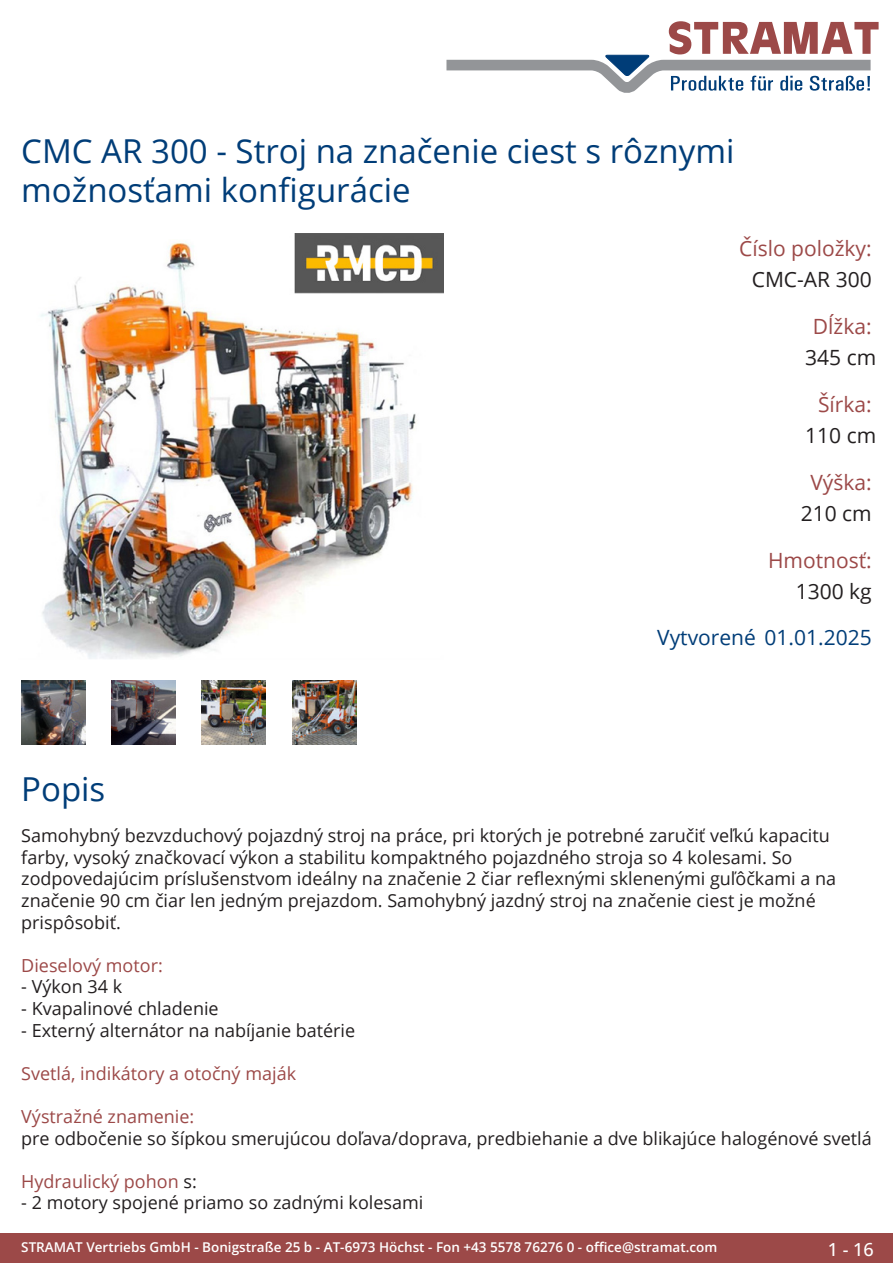
<style>
.page{position:relative;width:893px;height:1263px;background:#fff}
.page>*{position:absolute;margin:0;border:0;box-sizing:border-box;transform-origin:0 0}
.Produkttitel{font:33px/39.6px "Open Sans";color:#003d78}
.TechDaten_Überschrif{font:21px "Open Sans";color:#9c4948}
.TechDaten_Inhalt{font:21px "Open Sans";color:#231f20}
.Erstellungsdatum{font:21px "Open Sans";color:#003d78}
.Beschreibung_Text{font:18px/21.6px "Open Sans";color:#231f20}
.Beschreibung_Text-2{font:18px "Open Sans";color:#9c4948}
.t1{font:500 18px "Open Sans";color:#fff}
.t2{font:600 13.5px "Open Sans";color:#fff}
.s1{color:#9c4948}
.s2{color:#231f20}
</style>
<div class="page">
<div style="left:0;top:1233px;width:893px;height:30px;background:#9c4948"></div>
<svg style="left:446px;top:21px;width:433px;height:72px"></svg>
<img style="left:41px;top:234px;width:402px;height:425px">
<img style="left:21px;top:680px;width:64px;height:64px">
<img style="left:112px;top:680px;width:63px;height:64px">
<img style="left:202px;top:680px;width:64px;height:64px">
<img style="left:292px;top:680px;width:64px;height:64px">
<p class="Produkttitel" style="left:21px;top:130px;width:715px">CMC AR 300 - Stroj na značenie ciest s rôznymi možnosťami konfigurácie</p>
<p class="TechDaten_Überschrif" style="left:739px;top:234px;width:134px">Číslo položky:</p>
<p class="TechDaten_Inhalt" style="left:752px;top:265px;width:121px">CMC-AR 300</p>
<p class="TechDaten_Überschrif" style="left:813px;top:312px;width:60px">Dĺžka:</p>
<p class="TechDaten_Inhalt" style="left:805px;top:343px;width:73px">345 cm</p>
<p class="TechDaten_Überschrif" style="left:818px;top:390px;width:55px">Šírka:</p>
<p class="TechDaten_Inhalt" style="left:805px;top:421px;width:73px">110 cm</p>
<p class="TechDaten_Überschrif" style="left:810px;top:468px;width:63px">Výška:</p>
<p class="TechDaten_Inhalt" style="left:801px;top:499px;width:73px">210 cm</p>
<p class="TechDaten_Überschrif" style="left:768px;top:546px;width:105px">Hmotnosť:</p>
<p class="TechDaten_Inhalt" style="left:796px;top:577px;width:78px">1300 kg</p>
<p class="Erstellungsdatum" style="left:657px;top:623px;width:216px">Vytvorené 01.01.2025</p>
<p class="Produkttitel" style="left:21px;top:768px;width:86px">Popis</p>
<p class="Beschreibung_Text" style="left:21px;top:824px;width:816px">Samohybný bezvzduchový pojazdný stroj na práce, pri ktorých je potrebné zaručiť veľkú kapacitu farby, vysoký značkovací výkon a stabilitu kompaktného pojazdného stroja so 4 kolesami. So zodpovedajúcim príslušenstvom ideálny na značenie 2 čiar reflexnými sklenenými guľôčkami a na značenie 90 cm čiar len jedným prejazdom. Samohybný jazdný stroj na značenie ciest je možné prispôsobiť.</p>
<p class="Beschreibung_Text-2" style="left:21px;top:953px;width:143px">Dieselový motor:</p>
<p class="Beschreibung_Text" style="left:21px;top:975px;width:103px">- Výkon 34 k</p>
<p class="Beschreibung_Text" style="left:21px;top:997px;width:199px">- Kvapalinové chladenie</p>
<p class="Beschreibung_Text" style="left:21px;top:1019px;width:336px">- Externý alternátor na nabíjanie batérie</p>
<p class="Beschreibung_Text-2" style="left:21px;top:1061px;width:276px">Svetlá, indikátory a otočný maják</p>
<p class="Beschreibung_Text" style="left:21px;top:1105px;width:852px"><span class="s1">Výstražné znamenie:<br></span>pre odbočenie so šípkou smerujúcou doľava/doprava, predbiehanie a dve blikajúce halogénové svetlá</p>
<p class="Beschreibung_Text-2" style="left:21px;top:1169px;width:177px">Hydraulický pohon <span class="s2">s:</span></p>
<p class="Beschreibung_Text" style="left:21px;top:1191px;width:404px">- 2 motory spojené priamo so zadnými kolesami</p>
<p class="t2" style="left:21px;top:1238px;width:698px">STRAMAT Vertriebs GmbH - Bonigstraße 25 b - AT-6973 Höchst - Fon +43 5578 76276 0 - office@stramat.com</p>
<p class="t1" style="left:828px;top:1237px;width:48px">1 - 16</p>
</div>
